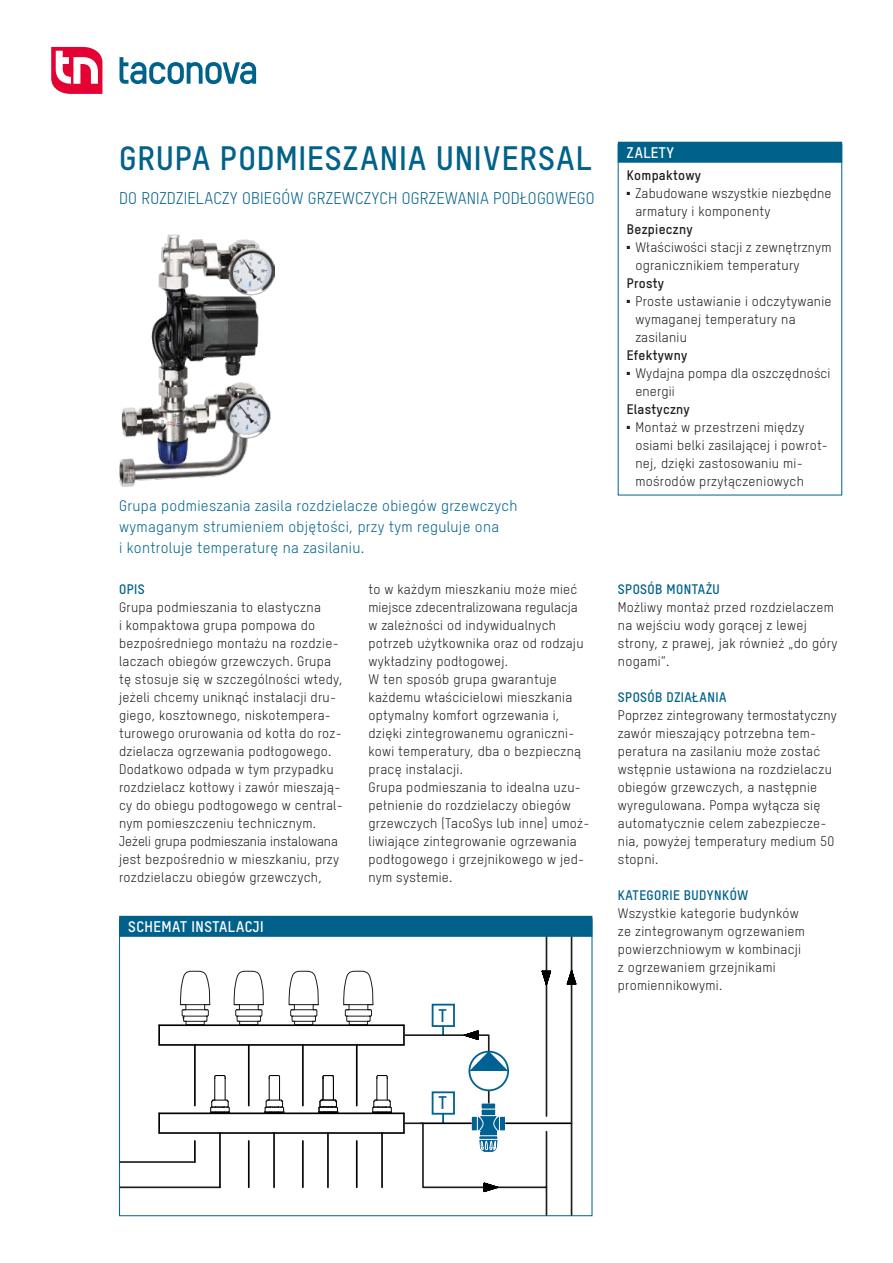
<style>
.page{position:relative;width:893px;height:1263px;background:#fff}
.page>*{position:absolute;margin:0;border:0;box-sizing:border-box;transform-origin:0 0}
.Produkttitel{font:33px "T Star Pro Bold";letter-spacing:.035em;color:#00628a}
.t1{font:17.85px "T Star Pro Bold";color:#006293}
.Produkttitel_Subline{font:16.5px "T Star Pro Regular";letter-spacing:.01em;color:#00628a}
.EA_Lead{font:15px/21px "T Star Pro Regular";letter-spacing:.02em;color:#00628a}
.Box_Titel{font:15px "T Star Pro Bold";letter-spacing:.03em;color:#fff}
.t2{font:13.5px/18px "T Star Pro Regular";letter-spacing:.02em;color:#1d1d1b}
.EA_Titel{font:13.5px "T Star Pro Bold";letter-spacing:.03em;color:#00628a}
.t3{font:13.5px "T Star Pro Bold";letter-spacing:.02em;color:#1d1d1b}
</style>
<div class="page">
<svg style="left:51px;top:47px;width:51px;height:47px"></svg>
<svg style="left:120px;top:57px;width:136px;height:27px"></svg>
<svg style="left:121px;top:937px;width:452px;height:277px"></svg>
<svg style="left:121px;top:969px;width:90px;height:57px"></svg>
<hr style="left:194px;top:1141px;width:2px;height:21px;background:#000">
<hr style="left:194px;top:1045px;width:2px;height:61px;background:#000">
<hr style="left:219px;top:1133px;width:2px;height:54px;background:#000">
<hr style="left:248px;top:1045px;width:2px;height:61px;background:#000">
<hr style="left:302px;top:1045px;width:2px;height:61px;background:#000">
<hr style="left:356px;top:1045px;width:2px;height:61px;background:#000">
<hr style="left:248px;top:1141px;width:2px;height:46px;background:#000">
<hr style="left:273px;top:1133px;width:2px;height:54px;background:#000">
<hr style="left:302px;top:1141px;width:2px;height:46px;background:#000">
<hr style="left:327px;top:1133px;width:2px;height:54px;background:#000">
<hr style="left:356px;top:1141px;width:2px;height:46px;background:#000">
<hr style="left:381px;top:1133px;width:2px;height:54px;background:#000">
<svg style="left:566px;top:967px;width:10px;height:18px"></svg>
<svg style="left:541px;top:970px;width:11px;height:17px"></svg>
<div style="left:469px;top:1052px;width:39px;height:38px;background:#fff;border-radius:50%"></div>
<div style="left:468px;top:1051px;width:41px;height:40px;border:2px solid #006293;border-radius:50%"></div>
<svg style="left:469px;top:1051px;width:39px;height:20px"></svg>
<svg style="left:461px;top:1030px;width:18px;height:10px"></svg>
<svg style="left:483px;top:1182px;width:18px;height:10px"></svg>
<div style="left:108px;top:1012px;width:72px;height:9px;background:#fff"></div>
<img style="left:119px;top:234px;width:155px;height:252px">
<div style="left:618px;top:142px;width:224px;height:21px;background:#00628a"></div>
<div style="left:618px;top:145px;width:224px;height:350px;border:1px solid #00628a"></div>
<div style="left:119px;top:916px;width:473px;height:21px;background:#00628a"></div>
<div style="left:119px;top:919px;width:473px;height:297px;border:1px solid #00628a"></div>
<p class="Produkttitel" style="left:119px;top:134px;width:474px">GRUPA PODMIESZANIA UNIVERSAL</p>
<p class="Produkttitel_Subline" style="left:119px;top:187px;width:477px">DO ROZDZIELACZY OBIEGÓW GRZEWCZYCH OGRZEWANIA PODŁOGOWEGO</p>
<p class="EA_Lead" style="left:119px;top:494px;width:400px">Grupa podmieszania zasila rozdzielacze obiegów grzewczych wymaganym strumieniem objętości, przy tym reguluje ona<br>i kontroluje temperaturę na zasilaniu.</p>
<p class="EA_Titel" style="left:119px;top:579px;width:27px">OPIS</p>
<p class="t2" style="left:119px;top:598px;width:225px">Grupa podmieszania to elastyczna<br>i kompaktowa grupa pompowa do bezpośredniego montażu na rozdzie&shy;laczach obiegów grzewczych. Grupa tę stosuje się w szczególności wtedy, jeżeli chcemy uniknąć instalacji dru&shy;giego, kosztownego, niskotempera&shy;turowego orurowania od kotła do roz&shy;dzielacza ogrzewania podłogowego.<br>Dodatkowo odpada w tym przypadku rozdzielacz kotłowy i zawór mieszają&shy;cy do obiegu podłogowego w central&shy;nym pomieszczeniu technicznym.</p>
<p class="t2" style="left:119px;top:832px;width:222px;text-align:justify">Jeżeli grupa podmieszania instalowana jest bezpośrednio w mieszkaniu, przy rozdzielaczu obiegów grzewczych,</p>
<p class="Box_Titel" style="left:128px;top:915px;width:137px">SCHEMAT INSTALACJI</p>
<p class="t2" style="left:369px;top:580px;width:217px">to w każdym mieszkaniu może mieć miejsce zdecentralizowana regulacja w zależności od indywidualnych potrzeb użytkownika oraz od rodzaju wykładziny podłogowej.</p>
<p class="t2" style="left:369px;top:670px;width:214px">W ten sposób grupa gwarantuje każdemu właścicielowi mieszkania optymalny komfort ogrzewania i, dzięki zintegrowanemu ograniczni&shy;kowi temperatury, dba o bezpieczną pracę instalacji.</p>
<p class="t2" style="left:369px;top:778px;width:222px">Grupa podmieszania to idealna uzu&shy;pełnienie do rozdzielaczy obiegów grzewczych (TacoSys lub inne) umoż&shy;liwiające zintegrowanie ogrzewania podłogowego i grzejnikowego w jed&shy;nym systemie.</p>
<p class="t1" style="left:439px;top:1002px;width:10px">T</p>
<p class="Box_Titel" style="left:627px;top:141px;width:48px">ZALETY</p>
<p class="t3" style="left:627px;top:165px;width:76px">Kompaktowy</p>
<p class="t2" style="left:635px;top:184px;width:198px;text-indent:-9px">■ Zabudowane wszystkie niezbędne armatury i komponenty</p>
<p class="t3" style="left:627px;top:219px;width:67px">Bezpieczny</p>
<p class="t2" style="left:635px;top:238px;width:198px;text-indent:-9px">■ Właściwości stacji z zewnętrznym ogranicznikiem temperatury</p>
<p class="t3" style="left:627px;top:273px;width:39px">Prosty</p>
<p class="t2" style="left:635px;top:292px;width:198px;text-indent:-9px">■ Proste ustawianie i odczytywanie wymaganej temperatury na zasilaniu</p>
<p class="t3" style="left:627px;top:345px;width:62px">Efektywny</p>
<p class="t2" style="left:635px;top:364px;width:197px;text-indent:-9px">■ Wydajna pompa dla oszczędności energii</p>
<p class="t3" style="left:627px;top:399px;width:64px">Elastyczny</p>
<p class="t2" style="left:635px;top:418px;width:194px;text-indent:-9px">■ Montaż w przestrzeni między osiami belki zasilającej i powrot&shy;nej, dzięki zastosowaniu mi&shy;mośrodów przyłączeniowych</p>
<p class="EA_Titel" style="left:618px;top:579px;width:103px">SPOSÓB MONTAŻU</p>
<p class="t2" style="left:618px;top:598px;width:221px">Możliwy montaż przed rozdzielaczem na wejściu wody gorącej z lewej strony, z prawej, jak również „do góry nogami“.</p>
<p class="EA_Titel" style="left:618px;top:687px;width:110px">SPOSÓB DZIAŁANIA</p>
<p class="t2" style="left:618px;top:706px;width:220px">Poprzez zintegrowany termostatyczny zawór mieszający potrzebna tem&shy;peratura na zasilaniu może zostać wstępnie ustawiona na rozdzielaczu obiegów grzewczych, a następnie wyregulowana. Pompa wyłącza się automatycznie celem zabezpiecze&shy;nia, powyżej temperatury medium 50 stopni.</p>
<p class="EA_Titel" style="left:618px;top:885px;width:132px">KATEGORIE BUDYNKÓW</p>
<p class="t2" style="left:618px;top:904px;width:189px">Wszystkie kategorie budynków ze zintegrowanym ogrzewaniem powierzchniowym w kombinacji z ogrzewaniem grzejnikami promiennikowymi.</p>
<p class="t1" style="left:439px;top:1090px;width:10px">T</p>
</div>
